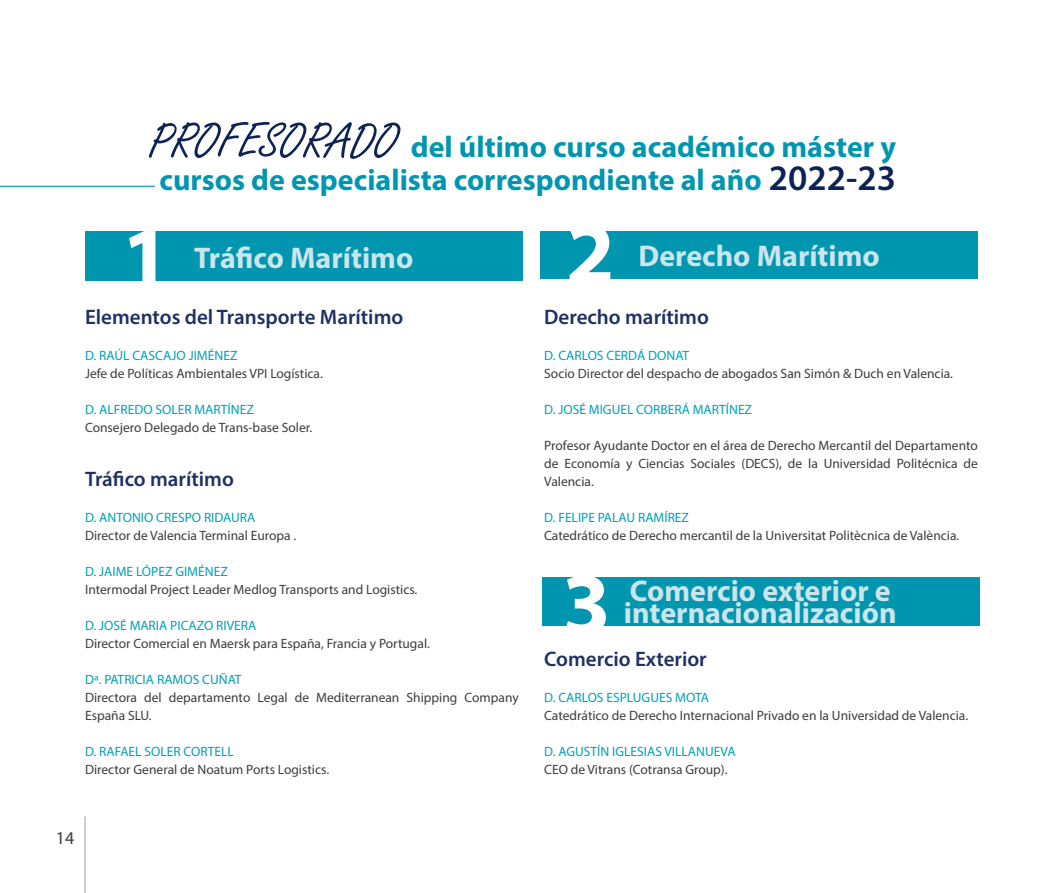
<style>
.page{position:relative;width:1063px;height:893px;background:#fff}
.page>*{position:absolute;margin:0;border:0;box-sizing:border-box;transform-origin:0 0}
.t1{font:700 88.5px "Myriad Pro";color:#fff}
.t2{font:700 30px/33px "Myriad Pro";color:#0096af;text-align:center}
.t3{font:700 30px "Myriad Pro";color:#cbe5ec}
.t4{font:600 21px "Myriad Pro";color:#1f3062}
.t5{font:18px "Myriad Pro";color:#3c3c3b}
.t6{font:13.5px/18px "Myriad Pro";color:#3c3c3b;text-align:justify}
.t7{font:13.5px "Myriad Pro";color:#00a0b7}
.s1{font-family:"Freestyle Script";font-weight:400;font-size:52.5px;color:#0d2355}
.s2{font-weight:600;font-size:36px;color:#0d2355}
</style>
<div class="page">
<hr style="left:85px;top:816px;width:1px;height:77px;background:#9d9d9c">
<hr style="left:0;top:186px;width:155px;height:1px;background:#0096af">
<div style="left:542px;top:577px;width:438px;height:48px;background:#0096af"></div>
<div style="left:85px;top:231px;width:437px;height:50px;background:#0096af"></div>
<div style="left:540px;top:231px;width:438px;height:48px;background:#0096af"></div>
<h2 class="t2" style="left:149px;top:130px;width:749px"><span class="s1">PROFESORADO</span> del último curso académico máster y cursos de especialista correspondiente al año <span class="s2">2022-23</span></h2>
<h1 class="t1" style="left:122px;top:201px;width:51px">1</h1>
<h2 class="t3" style="left:194px;top:238px;width:221px">Tráfico Marítimo</h2>
<h3 class="t4" style="left:85px;top:304px;width:320px">Elementos del Transporte Marítimo</h3>
<p class="t7" style="left:85px;top:347px;width:154px">D. RAÚL CASCAJO JIMÉNEZ</p>
<p class="t6" style="left:85px;top:364px;width:239px">Jefe de Políticas Ambientales VPI Logística.</p>
<p class="t7" style="left:85px;top:401px;width:170px">D. ALFREDO SOLER MARTÍNEZ</p>
<p class="t6" style="left:85px;top:418px;width:229px">Consejero Delegado de Trans-base Soler.</p>
<h3 class="t4" style="left:85px;top:466px;width:150px">Tráfico marítimo</h3>
<p class="t7" style="left:85px;top:509px;width:172px">D. ANTONIO CRESPO RIDAURA</p>
<p class="t6" style="left:85px;top:526px;width:213px">Director de Valencia Terminal Europa .</p>
<p class="t7" style="left:85px;top:563px;width:144px">D. JAIME LÓPEZ GIMÉNEZ</p>
<p class="t6" style="left:85px;top:580px;width:334px">Intermodal Project Leader Medlog Transports and Logistics.</p>
<p class="t7" style="left:85px;top:617px;width:173px">D. JOSÉ MARIA PICAZO RIVERA</p>
<p class="t6" style="left:85px;top:634px;width:346px">Director Comercial en Maersk para España, Francia y Portugal.</p>
<p class="t7" style="left:85px;top:671px;width:158px">Dª. PATRICIA RAMOS CUÑAT</p>
<p class="t6" style="left:85px;top:688px;width:435px">Directora del departamento Legal de Mediterranean Shipping Company<br>España SLU.</p>
<p class="t7" style="left:85px;top:743px;width:150px">D. RAFAEL SOLER CORTELL</p>
<p class="t6" style="left:85px;top:760px;width:246px">Director General de Noatum Ports Logistics.</p>
<h1 class="t1" style="left:566px;top:196px;width:51px">2</h1>
<h2 class="t3" style="left:638px;top:236px;width:243px">Derecho Marítimo</h2>
<h3 class="t4" style="left:544px;top:304px;width:166px">Derecho marítimo</h3>
<p class="t7" style="left:544px;top:347px;width:147px">D. CARLOS CERDÁ DONAT</p>
<p class="t6" style="left:544px;top:364px;width:410px">Socio Director del despacho de abogados San Simón &amp; Duch en Valencia.</p>
<p class="t7" style="left:544px;top:401px;width:209px">D. JOSÉ MIGUEL CORBERÁ MARTÍNEZ</p>
<p class="t6" style="left:544px;top:436px;width:435px">Profesor Ayudante Doctor en el área de Derecho Mercantil del Departamento de Economía y Ciencias Sociales (DECS), de la Universidad Politécnica de Valencia.</p>
<p class="t7" style="left:544px;top:509px;width:146px">D. FELIPE PALAU RAMÍREZ</p>
<p class="t6" style="left:544px;top:526px;width:417px">Catedrático de Derecho mercantil de la Universitat Politècnica de València.</p>
<h1 class="t1" style="left:562px;top:546px;width:51px">3</h1>
<h2 class="t3" style="left:630px;top:571px;width:262px">Comercio exterior e</h2>
<h2 class="t3" style="left:624px;top:594px;width:274px">internacionalización</h2>
<h3 class="t4" style="left:544px;top:646px;width:164px">Comercio Exterior</h3>
<p class="t7" style="left:544px;top:689px;width:166px">D. CARLOS ESPLUGUES MOTA</p>
<p class="t6" style="left:544px;top:706px;width:426px">Catedrático de Derecho Internacional Privado en la Universidad de Valencia.</p>
<p class="t7" style="left:544px;top:743px;width:193px">D. AGUSTÍN IGLESIAS VILLANUEVA</p>
<p class="t6" style="left:544px;top:760px;width:185px">CEO de Vitrans (Cotransa Group).</p>
<h3 class="t5" style="left:56px;top:827px;width:20px">14</h3>
</div>
